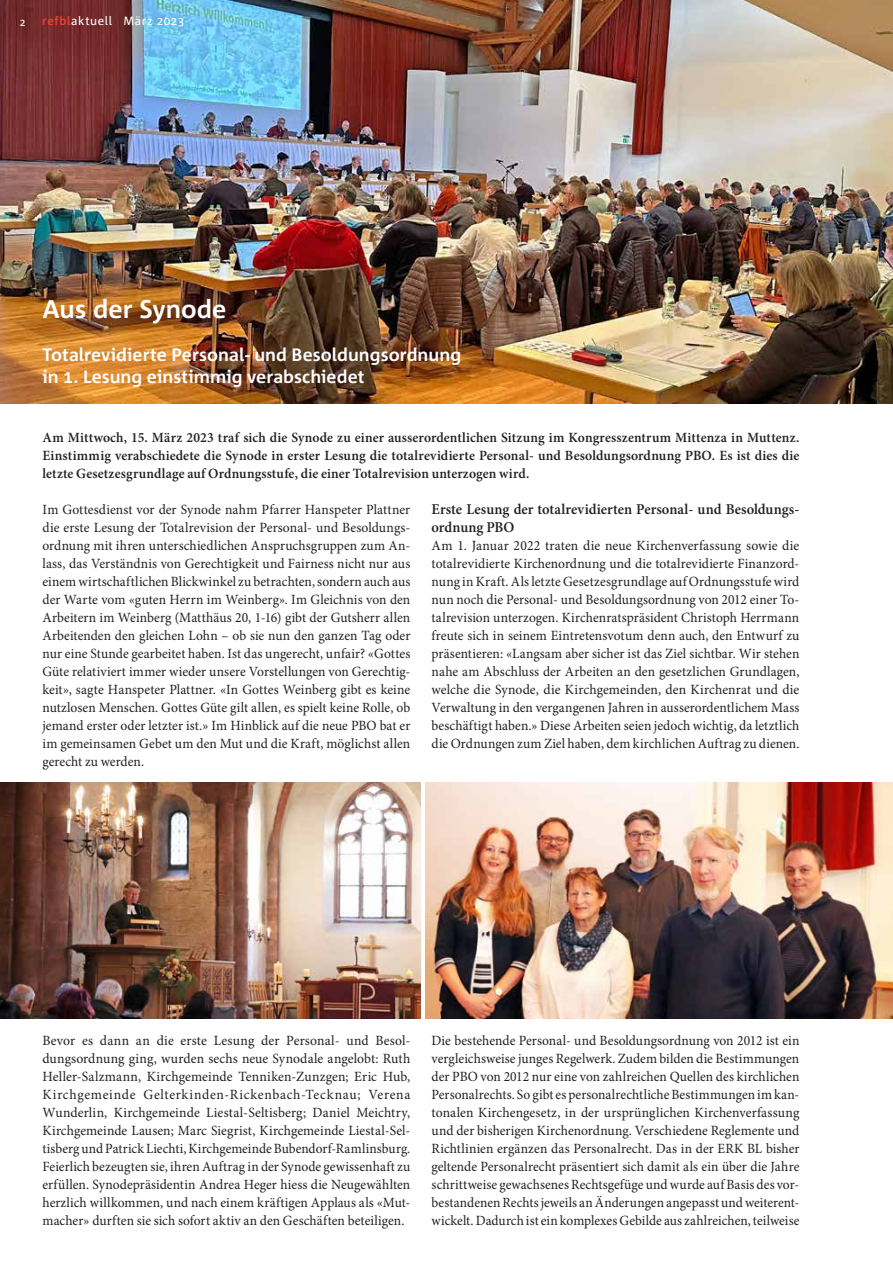
<style>
.page{position:relative;width:893px;height:1263px;background:#fff}
.page>*{position:absolute;margin:0;border:0;box-sizing:border-box;transform-origin:0 0}
.t1{font:700 25.5px "Corpid C1";color:#fff}
.t2{font:700 18px/21.6px "Corpid C1";color:#fff}
.t3{font:600 15px/18px "Minion Pro";color:#231f20;scale:.96 1}
.t4{font:14.1px/18px "Minion Pro";letter-spacing:.005em;color:#231f20;text-align:justify;scale:.96 1}
.t5{font:14.1px/18px "Minion Pro";letter-spacing:.005em;color:#231f20;text-align:justify}
.t6{font:600 14.1px/18px "Minion Pro";letter-spacing:.005em;color:#231f20;text-align:justify}
.t7{font:12px "Corpid C1";letter-spacing:.05em;color:#fff}
.t8{font:10.5px "Corpid C1";color:#fff}
.s1{font-weight:700;color:#ee3e34}
</style>
<div class="page">
<img style="left:0;top:0;width:893px;height:403px">
<img style="left:0;top:783px;width:421px;height:235px">
<img style="left:425px;top:783px;width:468px;height:235px">
<p class="t8" style="left:20px;top:15px;width:7px">2</p>
<p class="t7" style="left:42px;top:14px;width:144px"><span class="s1">refbl</span>aktuell März 2023</p>
<h1 class="t1" style="left:43px;top:293px;width:185px">Aus der Synode</h1>
<p class="t2" style="left:43px;top:344px;width:420px">Totalrevidierte Personal- und Besoldungsordnung in 1. Lesung einstimmig verabschiedet</p>
<p class="t6" style="left:43px;top:429px;width:758px">Am Mittwoch, 15. März 2023 traf sich die Synode zu einer ausserordentlichen Sitzung im Kongresszentrum Mittenza in Muttenz.<br>Einstimmig verabschiedete die Synode in erster Lesung die totalrevidierte Personal- und Besoldungsordnung PBO. Es ist dies die letzte Gesetzesgrundlage auf Ordnungsstufe, die einer Totalrevision unterzogen wird.</p>
<p class="t4" style="left:43px;top:501px;width:385px">Im Gottesdienst vor der Synode nahm Pfarrer Hanspeter Plattner die erste Lesung der Totalrevision der Personal- und Besoldungs&shy;ordnung mit ihren unterschiedlichen Anspruchsgruppen zum An&shy;lass, das Verständnis von Gerechtigkeit und Fairness nicht nur aus einem wirtschaftlichen Blickwinkel zu betrachten, sondern auch aus der Warte vom «guten Herrn im Weinberg». Im Gleichnis von den Arbeitern im Weinberg (Matthäus 20, 1-16) gibt der Gutsherr allen Arbeitenden den gleichen Lohn – ob sie nun den ganzen Tag oder nur eine Stunde gearbeitet haben. Ist das ungerecht, unfair? «Gottes Güte relativiert immer wieder unsere Vorstellungen von Gerechtig&shy;keit», sagte Hanspeter Plattner. «In Gottes Weinberg gibt es keine nutzlosen Menschen. Gottes Güte gilt allen, es spielt keine Rolle, ob jemand erster oder letzter ist.» Im Hinblick auf die neue PBO bat er im gemeinsamen Gebet um den Mut und die Kraft, möglichst allen gerecht zu werden.</p>
<p class="t3" style="left:432px;top:500px;width:385px">Erste Lesung der totalrevidierten Personal- und Besoldungs&shy;ordnung PBO</p>
<p class="t5" style="left:432px;top:537px;width:369px">Am 1. Januar 2022 traten die neue Kirchenverfassung sowie die totalrevidierte Kirchenordnung und die totalrevidierte Finanzord&shy;nung in Kraft. Als letzte Gesetzesgrundlage auf Ordnungsstufe wird nun noch die Personal- und Besoldungsordnung von 2012 einer To&shy;talrevision unterzogen. Kirchenratspräsident Christoph Herrmann freute sich in seinem Eintretensvotum denn auch, den Entwurf zu präsentieren: «Langsam aber sicher ist das Ziel sichtbar. Wir stehen nahe am Abschluss der Arbeiten an den gesetzlichen Grundlagen, welche die Synode, die Kirchgemeinden, den Kirchenrat und die Verwaltung in den vergangenen Jahren in ausserordentlichem Mass beschäftigt haben.» Diese Arbeiten seien jedoch wichtig, da letztlich die Ordnungen zum Ziel haben, dem kirchlichen Auftrag zu dienen.</p>
<p class="t5" style="left:43px;top:1032px;width:369px">Bevor es dann an die erste Lesung der Personal- und Besol&shy;dungsordnung ging, wurden sechs neue Synodale angelobt: Ruth Heller-Salzmann, Kirchgemeinde Tenniken-Zunzgen; Eric Hub, Kirchgemeinde Gelterkinden-Rickenbach-Tecknau; Verena Wunderlin, Kirchgemeinde Liestal-Seltisberg; Daniel Meichtry, Kirchgemeinde Lausen; Marc Siegrist, Kirchgemeinde Liestal-Sel&shy;tisberg und Patrick Liechti, Kirchgemeinde Bubendorf-Ramlinsburg.<br>Feierlich bezeugten sie, ihren Auftrag in der Synode gewissenhaft zu erfüllen. Synodepräsidentin Andrea Heger hiess die Neugewählten herzlich willkommen, und nach einem kräftigen Applaus als «Mut&shy;macher» durften sie sich sofort aktiv an den Geschäften beteiligen.</p>
<p class="t4" style="left:432px;top:1032px;width:385px">Die bestehende Personal- und Besoldungsordnung von 2012 ist ein vergleichsweise junges Regelwerk. Zudem bilden die Bestimmungen der PBO von 2012 nur eine von zahlreichen Quellen des kirchlichen Personalrechts. So gibt es personalrechtliche Bestimmungen im kan&shy;tonalen Kirchengesetz, in der ursprünglichen Kirchenverfassung und der bisherigen Kirchenordnung. Verschiedene Reglemente und Richtlinien ergänzen das Personalrecht. Das in der ERK BL bisher geltende Personalrecht präsentiert sich damit als ein über die Jahre schrittweise gewachsenes Rechtsgefüge und wurde auf Basis des vor&shy;bestandenen Rechts jeweils an Änderungen angepasst und weiterent&shy;wickelt. Dadurch ist ein komplexes Gebilde aus zahlreichen, teilweise</p>
</div>
